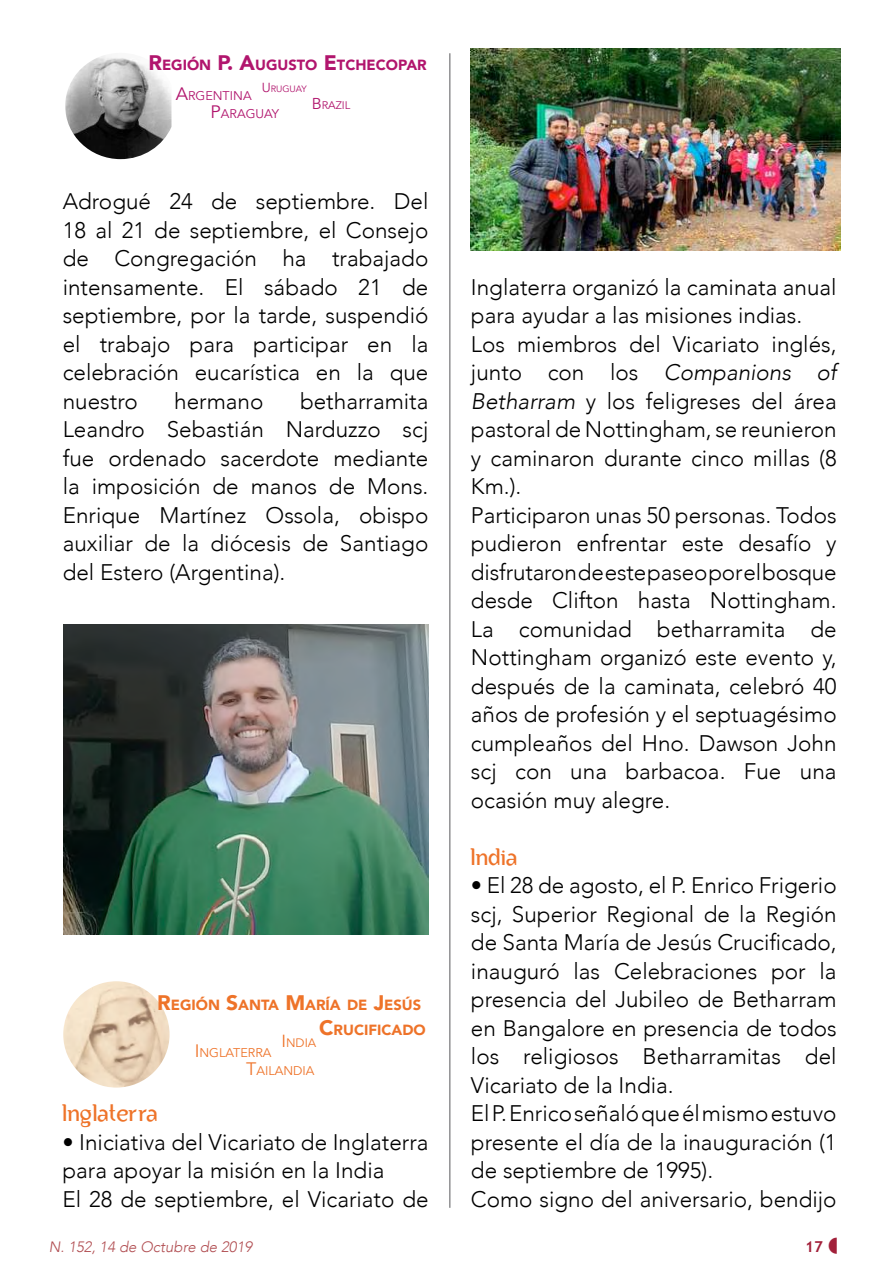
<style>
.page{position:relative;width:893px;height:1263px;background:#fff}
.page>*{position:absolute;margin:0;border:0;box-sizing:border-box;transform-origin:0 0}
.t1{font:23.25px "Bertolt Brecht";color:#ee7329}
.t2{font:300 22.5px/28.5px "Avenir";color:#000}
.t3{font:900 21px "Avenir";color:#ee7329}
.t4{font:italic 300 15px "Avenir";color:#b14e52}
.t5{font:700 15px "Trebuchet MS";color:#a2203a}
.t6{font:900 14.7px "Avenir";color:#ee7329}
.t7{font:900 14.7px "Avenir";color:#b1156d}
.t8{font:12.6px "Avenir";color:#b1156d}
.t9{font:12.6px "Avenir";color:#ee7329}
.t10{font:12.3px "Avenir";color:#ee7329}
.t11{font:10.95px "Avenir";color:#b1156d}
.s1{font-size:21px}
.s2{font-size:18px}
.s3{font-size:15.75px}
.s4{font-size:17.55px}
.s5{font-style:italic}
</style>
<div class="page">
<img style="left:63px;top:981px;width:107px;height:106px;border-radius:53px">
<hr style="left:450px;top:53px;width:1px;height:1155px;background:#58595b">
<img style="left:63px;top:624px;width:365px;height:310px">
<img style="left:471px;top:49px;width:370px;height:201px">
<img style="left:65px;top:55px;width:106px;height:104px">
<p class="t7" style="left:148px;top:52px;width:279px"><span class="s1">R</span>EGIÓN <span class="s1">P. A</span>UGUSTO <span class="s1">E</span>TCHECOPAR</p>
<p class="t8" style="left:176px;top:88px;width:132px"><span class="s2">A</span>RGENTINA <sup>U</sup><sup>RUGUAY</sup></p>
<p class="t11" style="left:312px;top:98px;width:40px"><span class="s3">B</span>RAZIL</p>
<p class="t8" style="left:211px;top:106px;width:70px"><span class="s2">P</span>ARAGUAY</p>
<p class="t2" style="left:63px;top:187px;width:367px;text-align:justify">Adrogué 24 de septiembre. Del 18 al 21 de septiembre, el Consejo de Congregación ha trabajado intensamente. El sábado 21 de septiembre, por la tarde, suspendió el trabajo para participar en la celebración eucarística en la que nuestro</p>
<p class="t2" style="left:63px;top:387px;width:367px;text-align:justify;text-indent:237px">betharramita Leandro Sebastián Narduzzo scj fue ordenado sacerdote mediante la imposición de manos de Mons.<br>Enrique Martínez Ossola, obispo auxiliar de la diócesis de Santiago del Estero (Argentina).</p>
<p class="t2" style="left:174px;top:387px;width:91px">hermano</p>
<p class="t6" style="left:157px;top:992px;width:265px"><span class="s1">R</span>EGIÓN <span class="s1">S</span>ANTA <span class="s1">M</span>ARÍA DE <span class="s1">J</span>ESÚS</p>
<p class="t3" style="left:157px;top:1009px;width:46px">C</p>
<p class="t6" style="left:334px;top:1017px;width:94px">RUCIFICADO</p>
<p class="t9" style="left:195px;top:1045px;width:78px"><span class="s2">I</span> NGLATERRA</p>
<p class="t10" style="left:281px;top:1035px;width:36px"><span class="s4">I</span> NDIA</p>
<p class="t9" style="left:246px;top:1063px;width:70px"><span class="s2">T</span>AILANDIA</p>
<p class="t1" style="left:63px;top:1100px;width:97px">Inglaterra</p>
<p class="t2" style="left:63px;top:1128px;width:368px">• Iniciativa del Vicariato de Inglaterra para apoyar la misión en la India<br>El 28 de septiembre, el Vicariato de</p>
<p class="t2" style="left:471px;top:273px;width:367px">Inglaterra organizó la caminata anual para ayudar a las misiones indias.<br>Los miembros del Vicariato inglés, junto con los <span class="s5">Companions of<br>Betharram</span> y los feligreses del área pastoral de Nottingham, se reunieron y caminaron durante cinco millas (8<br>Km.).<br>Participaron unas 50 personas. Todos pudieron enfrentar este desafío y disfrutaron de este paseo por el bosque desde Clifton hasta Nottingham.<br>La comunidad betharramita de<br>Nottingham organizó este evento y, después de la caminata, celebró 40 años de profesión y el septuagésimo cumpleaños del Hno. Dawson John scj con una barbacoa. Fue una ocasión muy alegre.</p>
<p class="t1" style="left:471px;top:844px;width:48px">India</p>
<p class="t2" style="left:471px;top:871px;width:367px">• El 28 de agosto, el P. Enrico Frigerio scj, Superior Regional de la Región de Santa María de Jesús Crucificado, inauguró las Celebraciones por la presencia del Jubileo de Betharram en Bangalore en presencia de todos los religiosos Betharramitas del Vicariato de la India.<br>El P. Enrico señaló que él mismo estuvo presente el día de la inauguración (1 de septiembre de 1995).<br>Como signo del aniversario, bendijo</p>
<p class="t4" style="left:49px;top:1238px;width:205px">N. 152, 14 de Octubre de 2019</p>
<p class="t5" style="left:805px;top:1237px;width:19px">17</p>
</div>
